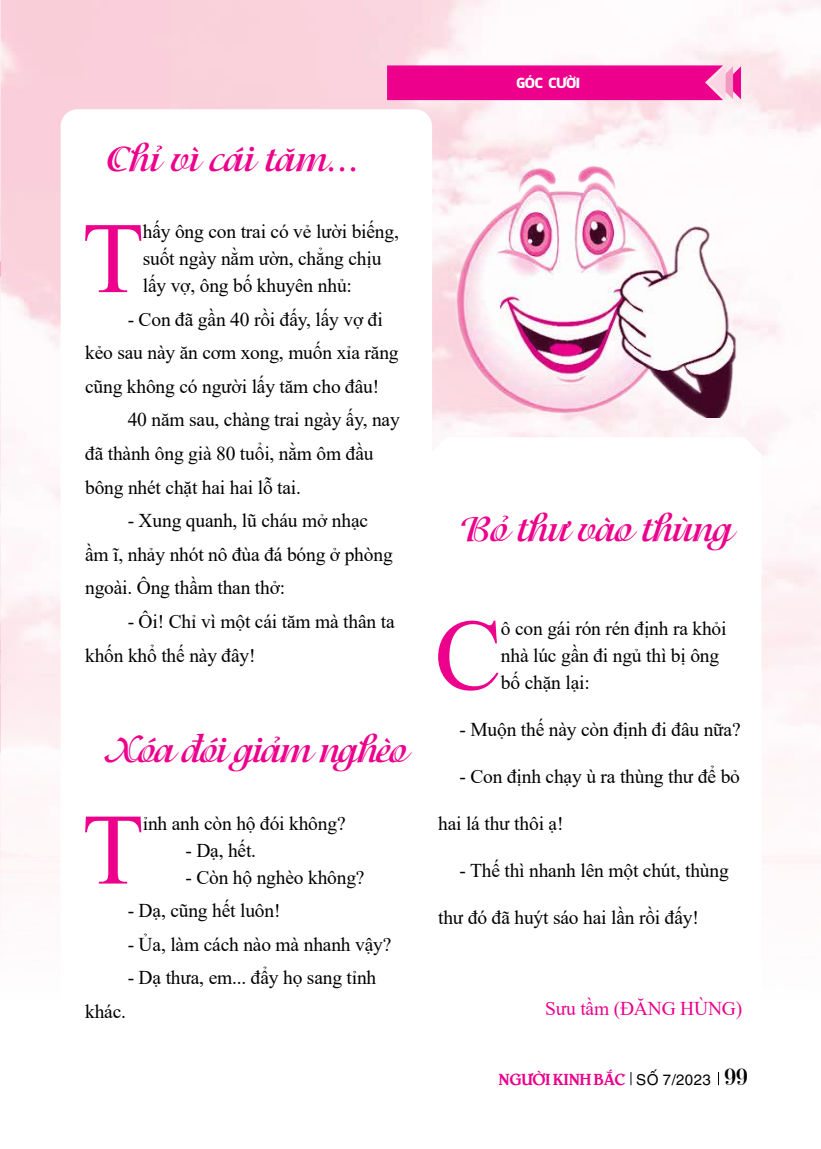
<style>
.page{position:relative;width:821px;height:1149px;background:#fff}
.page>*{position:absolute;margin:0;border:0;box-sizing:border-box;transform-origin:0 0}
.t1{font:101.1px "Times New Roman";color:#ec008c}
.t2{font:700 36px "UTM Isadora";letter-spacing:-.05em;color:#ec008c}
.t3{font:700 36px "UTM Isadora";letter-spacing:-.01em;color:#ec008c}
.t4{font:700 36px "UTM Isadora";letter-spacing:-.03em;color:#ec008c}
.t5{font:19.5px/27px "Times New Roman";letter-spacing:-.01em;color:#000}
.t6{font:19.5px "Times New Roman";letter-spacing:-.01em;color:#ec008c}
.t7{font:15px "UTM Bienvenue";color:#ec008c}
.t8{font:13.65px "UTM Facebook";color:#fff}
.s1{font-family:"UTM Helve";color:#000}
.s2{font-family:"Modern";font-size:25.65px;color:#000}
</style>
<div class="page">
<img style="left:0;top:0;width:821px;height:1086px">
<div style="left:61px;top:109px;width:371px;height:934px;background:#fff;border-radius:17px"></div>
<svg style="left:431px;top:437px;width:330px;height:594px"></svg>
<svg style="left:630px;top:1071px;width:1px;height:13px"></svg>
<svg style="left:718px;top:1071px;width:1px;height:13px"></svg>
<svg style="left:387px;top:65px;width:354px;height:35px;background:#ec0f92"></svg>
<img style="left:453px;top:165px;width:289px;height:252px">
<h2 class="t3" style="left:106px;top:134px;width:256px">Chỉ vì cái tăm...</h2>
<h1 class="t1" style="left:82px;top:187px;width:63px">T</h1>
<p class="t5" style="left:143px;top:217px;width:257px">hấy ông con trai có vẻ lười biếng, suốt ngày nằm ườn, chẳng chịu lấy vợ, ông bố khuyên nhủ:</p>
<p class="t5" style="left:128px;top:305px;width:257px">- Con đã gần 40 rồi đấy, lấy vợ đi</p>
<p class="t5" style="left:85px;top:338px;width:315px">kẻo sau này ăn cơm xong, muốn xỉa răng</p>
<p class="t5" style="left:85px;top:372px;width:296px">cũng không có người lấy tăm cho đâu!</p>
<p class="t5" style="left:128px;top:405px;width:274px">40 năm sau, chàng trai ngày ấy, nay</p>
<p class="t5" style="left:85px;top:439px;width:290px">đã thành ông già 80 tuổi, nằm ôm đầu</p>
<p class="t5" style="left:85px;top:473px;width:217px">bông nhét chặt hai hai lỗ tai.</p>
<p class="t5" style="left:85px;top:503px;width:309px;line-height:33.6px;text-indent:43px">- Xung quanh, lũ cháu mở nhạc ầm ĩ, nhảy nhót nô đùa đá bóng ở phòng ngoài. Ông thầm than thở:</p>
<p class="t5" style="left:85px;top:604px;width:311px;line-height:33.6px;text-indent:43px">- Ôi! Chỉ vì một cái tăm mà thân ta khốn khổ thế này đây!</p>
<h2 class="t2" style="left:106px;top:725px;width:302px">Xóa đói giảm nghèo</h2>
<h1 class="t1" style="left:82px;top:778px;width:63px">T</h1>
<p class="t5" style="left:143px;top:808px;width:204px">ỉnh anh còn hộ đói không?</p>
<p class="t5" style="left:185px;top:835px;width:72px">- Dạ, hết.</p>
<p class="t5" style="left:185px;top:862px;width:181px">- Còn hộ nghèo không?</p>
<p class="t5" style="left:128px;top:896px;width:154px">- Dạ, cũng hết luôn!</p>
<p class="t5" style="left:128px;top:929px;width:265px">- Ủa, làm cách nào mà nhanh vậy?</p>
<p class="t5" style="left:128px;top:963px;width:250px">- Dạ thưa, em... đẩy họ sang tỉnh</p>
<p class="t5" style="left:85px;top:996px;width:42px">khác.</p>
<p class="t8" style="left:516px;top:71px;width:65px">GÓC CƯỜI</p>
<h2 class="t4" style="left:459px;top:504px;width:275px">Bỏ thư vào thùng</h2>
<h1 class="t1" style="left:434px;top:583px;width:69px">C</h1>
<p class="t5" style="left:501px;top:614px;width:227px">ô con gái rón rén định ra khỏi nhà lúc gần đi ngủ thì bị ông bố chặn lại:</p>
<p class="t5" style="left:459px;top:715px;width:283px">- Muộn thế này còn định đi đâu nữa?</p>
<p class="t5" style="left:459px;top:762px;width:282px">- Con định chạy ù ra thùng thư để bỏ</p>
<p class="t5" style="left:438px;top:809px;width:127px">hai lá thư thôi ạ!</p>
<p class="t5" style="left:459px;top:856px;width:271px">- Thế thì nhanh lên một chút, thùng</p>
<p class="t5" style="left:438px;top:903px;width:262px">thư đó đã huýt sáo hai lần rồi đấy!</p>
<p class="t6" style="left:545px;top:994px;width:199px">Sưu tầm (ĐĂNG HÙNG)</p>
<p class="t7" style="left:498px;top:1066px;width:250px">NGƯỜI KINH BẮC <span class="s1">SỐ 7/2023</span> <span class="s2">99</span></p>
</div>
